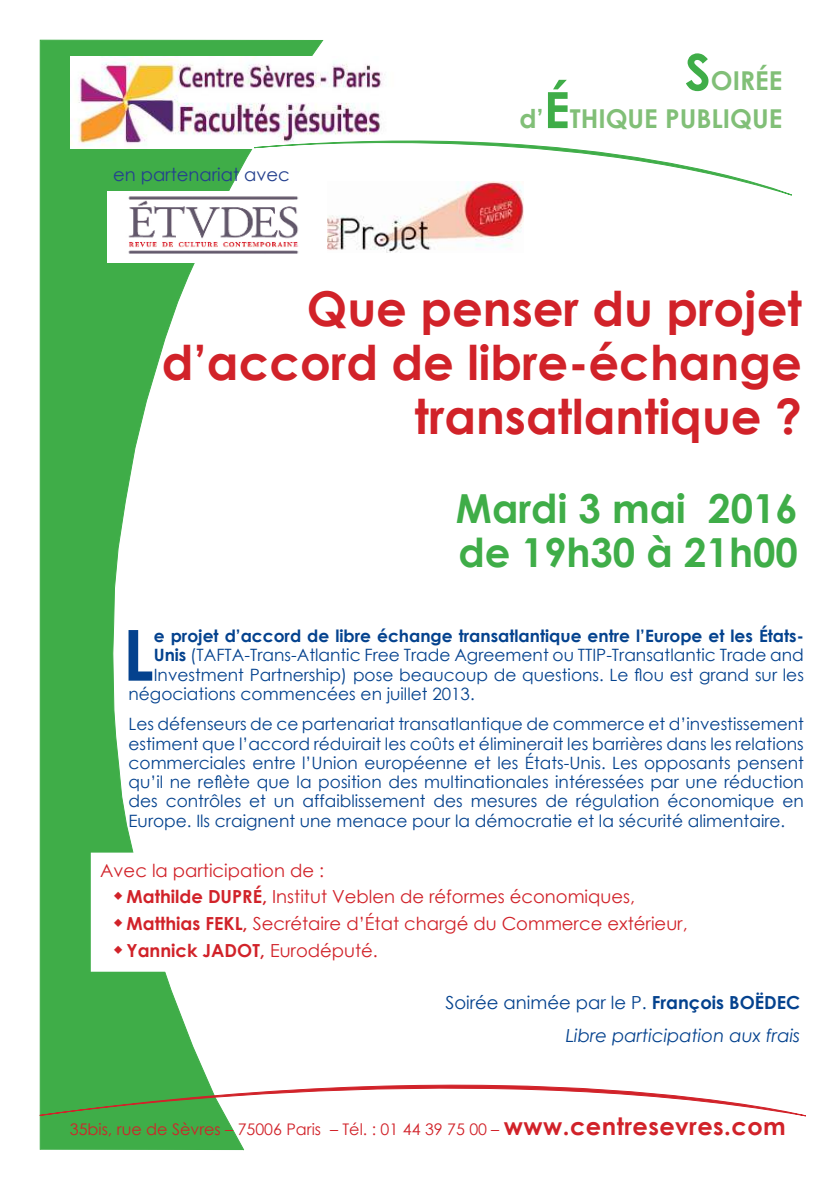
<style>
.page{position:relative;width:840px;height:1191px;background:#fff}
.page>*{position:absolute;margin:0;border:0;box-sizing:border-box;transform-origin:0 0}
.t1{font:700 70.4px "Century Gothic";color:#04428e}
.t2{font:700 48px/54px "Century Gothic";color:#d12229;text-align:right}
.t3{font:700 40px/44px "Century Gothic";color:#3fad48}
.t4{font:700 26px/37.8px "Century Gothic";color:#81bf77;text-align:right}
.t5{font:18px/26.6px "Century Gothic";color:#d12229}
.t6{font:italic 18px/33px "Century Gothic";color:#04428e;text-align:right}
.t7{font:18px "Century Gothic";color:#24408e}
.t8{font:17px/19.4px "Century Gothic";color:#04428e;text-align:justify}
.t9{font:700 17px "Century Gothic";color:#04428e}
.t10{font:16px "Century Gothic";color:#d12229}
.s1{font-size:50px;color:#3fad48}
.s2{font-weight:700}
.s3{font-style:normal}
.s4{font-weight:700;font-style:normal}
.s5{font-weight:700;font-size:24px}
</style>
<div class="page">
<svg style="left:39px;top:39px;width:285px;height:1112px"></svg>
<img style="left:71px;top:56px;width:312px;height:92px">
<svg style="left:39px;top:1047px;width:766px;height:69px"></svg>
<img style="left:108px;top:191px;width:195px;height:71px">
<svg style="left:253px;top:118px;width:538px;height:77px"></svg>
<div style="left:156px;top:492px;width:641px;height:92px;background:#fff"></div>
<img style="left:327px;top:181px;width:196px;height:71px">
<div style="left:91px;top:853px;width:698px;height:118px;background:#fff"></div>
<p class="t7" style="left:113px;top:167px;width:178px">en partenariat avec</p>
<h3 class="t4" style="left:519px;top:63px;width:264px"><span class="s1">S</span>OIRÉE<br>d’<span class="s1">É</span>THIQUE PUBLIQUE</h3>
<h2 class="t2" style="left:162px;top:284px;width:641px">Que penser du projet d’accord de libre-échange transatlantique ?</h2>
<h3 class="t3" style="left:455px;top:488px;width:343px">Mardi 3 mai 2016 de 19h30 à 21h00</h3>
<h1 class="t1" style="left:123px;top:623px;width:33px">L</h1>
<p class="t9" style="left:154px;top:628px;width:651px">e projet d’accord de libre échange transatlantique entre l’Europe et les États-</p>
<p class="t8" style="left:154px;top:647px;width:651px"><span class="s2">Unis</span> (TAFTA-Trans-Atlantic Free Trade Agreement ou TTIP-Transatlantic Trade and</p>
<p class="t8" style="left:154px;top:664px;width:651px">Investment Partnership) pose beaucoup de questions. Le flou est grand sur les</p>
<p class="t8" style="left:128px;top:685px;width:347px">négociations commencées en juillet 2013.</p>
<p class="t8" style="left:128px;top:716px;width:676px">Les défenseurs de ce partenariat transatlantique de commerce et d’investissement estiment que l’accord réduirait les coûts et éliminerait les barrières dans les relations commerciales entre l’Union européenne et les États-Unis. Les opposants pensent qu’il ne reflète que la position des multinationales intéressées par une réduction des contrôles et un affaiblissement des mesures de régulation économique en Europe. Ils craignent une menace pour la démocratie et la sécurité alimentaire.</p>
<p class="t5" style="left:126px;top:858px;width:562px;text-indent:-26px">Avec la participation de :<br><span class="s2">Mathilde DUPRÉ,</span> Institut Veblen de réformes économiques, <span class="s2">Matthias FEKL,</span> Secrétaire d’État chargé du Commerce extérieur, <span class="s2">Yannick JADOT,</span> Eurodéputé.</p>
<p class="t6" style="left:445px;top:987px;width:356px"><span class="s3">Soirée animée par le P.</span> <span class="s4">François BOËDEC<br></span>Libre participation aux frais</p>
<p class="t10" style="left:70px;top:1122px;width:717px">35bis, rue de Sèvres – 75006 Paris – Tél. : 01 44 39 75 00 – <span class="s5">www.centresevres.com</span></p>
</div>
